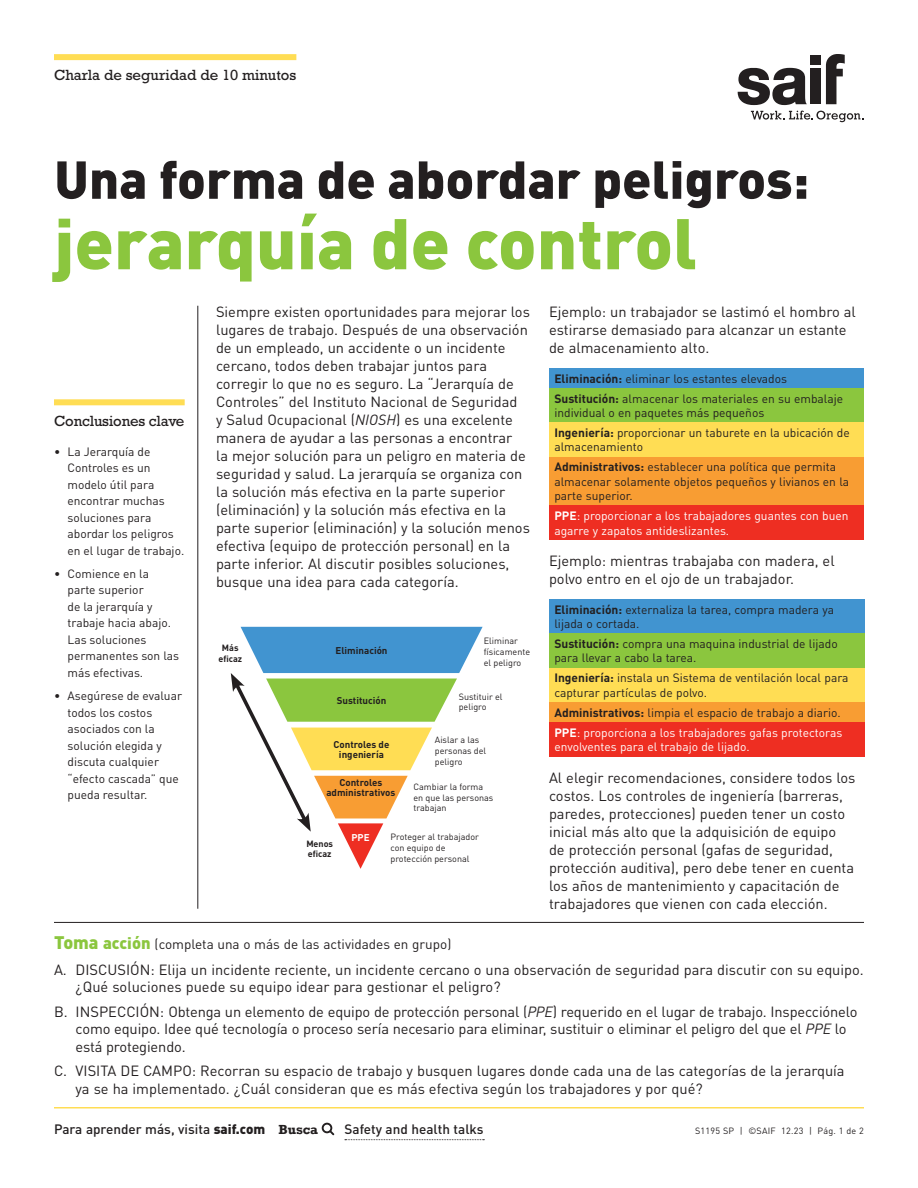
<style>
.page{position:relative;width:918px;height:1188px;background:#fff}
.page>*{position:absolute;margin:0;border:0;box-sizing:border-box;transform-origin:0 0}
.Header_-_Large_lime_green{font:900 70.5px "DINOT";color:#8bc63e}
.Header_-_Small_black{font:900 52.5px "DINOT";color:#231f20}
.Sidebar_header{font:15px "Rockwell Std";color:#231f20}
.Body_text{font:14.7px/18px "DINOT";color:#231f20}
.Body_-_first_line{font:14.7px/17.5px "DINOT";color:#231f20}
.Body_-_first_line-2{font:500 13.5px "DINOT";color:#231f20}
.Body_-_first_line-3{font:13.5px "DINOT";color:#231f20}
.Body_text-2{font:12px/16.5px "DINOT";color:#231f20}
.Body_text-3{font:12px/14.4px "DINOT";color:#fff}
.t1{font:700 9.75px/9.8px "DINOT";color:#231f20;text-align:center}
.t2{font:700 9.75px "DINOT";color:#fff}
.Body_text-4{font:9px/10.8px "DINOT";color:#231f20}
.Body_text-5{font:9px "DINOT";letter-spacing:.025em;color:#231f20}
.t3{font:700 9px/10.8px "DINOT";color:#231f20;text-align:center}
.s1{font-style:italic}
.s2{font-weight:700}
.s3{font-weight:900;font-size:18px;color:#8bc63e}
.s4{font-weight:900;font-size:16.5px;color:#8bc63e}
.s5{font-weight:900}
.s6{font-family:"Rockwell";font-weight:700}
</style>
<div class="page">
<svg style="left:345px;top:1139px;width:139px;height:1px"></svg>
<svg style="left:322px;top:1123px;width:12px;height:12px"></svg>
<div style="left:810px;top:69px;width:11px;height:35px;background:#231f20"></div>
<div style="left:810px;top:56px;width:11px;height:9px;background:#231f20"></div>
<svg style="left:738px;top:68px;width:69px;height:37px"></svg>
<svg style="left:826px;top:54px;width:19px;height:50px"></svg>
<svg style="left:751px;top:111px;width:113px;height:11px"></svg>
<div style="left:54px;top:54px;width:242px;height:6px;background:#ffdd54"></div>
<hr style="left:54px;top:1107px;width:810px;height:1px;background:#ffdd54">
<div style="left:54px;top:399px;width:131px;height:6px;background:#ffdd54"></div>
<hr style="left:198px;top:306px;width:1px;height:603px;background:#231f20">
<hr style="left:54px;top:922px;width:810px;height:1px;background:#231f20">
<svg style="left:231px;top:627px;width:252px;height:242px"></svg>
<div style="left:549px;top:368px;width:315px;height:20px;background:#4194d0"></div>
<div style="left:549px;top:388px;width:315px;height:34px;background:#8bc63e"></div>
<div style="left:549px;top:422px;width:315px;height:35px;background:#ffdd54"></div>
<div style="left:549px;top:457px;width:315px;height:49px;background:#f89d33"></div>
<div style="left:549px;top:506px;width:315px;height:34px;background:#ee2e22"></div>
<div style="left:549px;top:599px;width:315px;height:34px;background:#4194d0"></div>
<div style="left:549px;top:633px;width:315px;height:35px;background:#8bc63e"></div>
<div style="left:549px;top:668px;width:315px;height:34px;background:#ffdd54"></div>
<div style="left:549px;top:702px;width:315px;height:20px;background:#f89d33"></div>
<div style="left:549px;top:722px;width:315px;height:35px;background:#ee2e22"></div>
<p class="Sidebar_header" style="left:54px;top:67px;width:244px">Charla de seguridad de 10 minutos</p>
<p class="Header_-_Small_black" style="left:54px;top:144px;width:756px">Una forma de abordar peligros:</p>
<p class="Header_-_Large_lime_green" style="left:54px;top:196px;width:644px">jerarquía de control</p>
<p class="Sidebar_header" style="left:54px;top:412px;width:132px">Conclusiones clave</p>
<p class="Body_text-2" style="left:68px;top:443px;width:118px;text-indent:-14px">• La Jerarquía de<br>Controles es un modelo útil para encontrar muchas soluciones para abordar los peligros en el lugar de trabajo.</p>
<p class="Body_text-2" style="left:68px;top:565px;width:113px;text-indent:-14px">• Comience en la parte superior<br>de la jerarquía y trabaje hacia abajo.<br>Las soluciones permanentes son las más efectivas.</p>
<p class="Body_text-2" style="left:68px;top:687px;width:116px;text-indent:-14px">• Asegúrese de evaluar todos los costos asociados con la solución elegida y discuta cualquier “efecto cascada” que pueda resultar.</p>
<p class="Body_text" style="left:216px;top:302px;width:315px">Siempre existen oportunidades para mejorar los lugares de trabajo. Después de una observación de un empleado, un accidente o un incidente cercano, todos deben trabajar juntos para corregir lo que no es seguro. La “Jerarquía de Controles” del Instituto Nacional de Seguridad<br>y Salud Ocupacional (<span class="s1">NIOSH</span>) es una excelente manera de ayudar a las personas a encontrar<br>la mejor solución para un peligro en materia de seguridad y salud. La jerarquía se organiza con la solución más efectiva en la parte superior (eliminación) y la solución más efectiva en la parte superior (eliminación) y la solución menos efectiva (equipo de protección personal) en la parte inferior. Al discutir posibles soluciones, busque una idea para cada categoría.</p>
<p class="t3" style="left:218px;top:642px;width:25px">Más eficaz</p>
<p class="Body_text-4" style="left:484px;top:635px;width:48px">Eliminar físicamente el peligro</p>
<p class="Body_text-4" style="left:459px;top:691px;width:45px">Sustituir el peligro</p>
<p class="Body_text-4" style="left:435px;top:734px;width:53px">Aislar a las personas del peligro</p>
<p class="Body_text-4" style="left:413px;top:781px;width:82px">Cambiar la forma en que las personas trabajan</p>
<p class="Body_text-4" style="left:391px;top:831px;width:90px">Proteger al trabajador con equipo de protección personal</p>
<p class="t1" style="left:336px;top:645px;width:54px">Eliminación</p>
<p class="t1" style="left:337px;top:695px;width:51px">Sustitución</p>
<p class="t1" style="left:334px;top:739px;width:57px">Controles de ingeniería</p>
<p class="t1" style="left:326px;top:778px;width:70px">Controles administrativos</p>
<p class="t2" style="left:352px;top:831px;width:20px">PPE</p>
<p class="t3" style="left:306px;top:838px;width:28px;text-align:left">Menos eficaz</p>
<p class="Body_text" style="left:549px;top:302px;width:308px">Ejemplo: un trabajador se lastimó el hombro al estirarse demasiado para alcanzar un estante de almacenamiento alto.</p>
<p class="Body_text-2" style="left:554px;top:370px;width:234px"><span class="s2">Eliminación:</span> eliminar los estantes elevados</p>
<p class="Body_text-2" style="left:554px;top:391px;width:290px;line-height:14.4px"><span class="s2">Sustitución:</span> almacenar los materiales en su embalaje individual o en paquetes más pequeños</p>
<p class="Body_text-2" style="left:554px;top:425px;width:297px;line-height:14.4px"><span class="s2">Ingeniería:</span> proporcionar un taburete en la ubicación de almacenamiento</p>
<p class="Body_text-2" style="left:554px;top:459px;width:296px;line-height:14.4px"><span class="s2">Administrativos:</span> establecer una política que permita almacenar solamente objetos pequeños y livianos en la parte superior.</p>
<p class="Body_text-3" style="left:554px;top:508px;width:296px"><span class="s2">PPE</span>: proporcionar a los trabajadores guantes con buen agarre y zapatos antideslizantes.</p>
<p class="Body_text" style="left:549px;top:551px;width:287px">Ejemplo: mientras trabajaba con madera, el polvo entro en el ojo de un trabajador.</p>
<p class="Body_text-2" style="left:554px;top:602px;width:281px;line-height:14.4px"><span class="s2">Eliminación:</span> externaliza la tarea, compra madera ya lijada o cortada.</p>
<p class="Body_text-2" style="left:554px;top:636px;width:285px;line-height:14.4px"><span class="s2">Sustitución:</span> compra una maquina industrial de lijado para llevar a cabo la tarea.</p>
<p class="Body_text-2" style="left:554px;top:670px;width:296px;line-height:14.4px"><span class="s2">Ingeniería:</span> instala un Sistema de ventilación local para capturar partículas de polvo.</p>
<p class="Body_text-2" style="left:554px;top:704px;width:288px"><span class="s2">Administrativos:</span> limpia el espacio de trabajo a diario.</p>
<p class="Body_text-3" style="left:554px;top:725px;width:290px"><span class="s2">PPE</span>: proporciona a los trabajadores gafas protectoras envolventes para el trabajo de lijado.</p>
<p class="Body_text" style="left:549px;top:768px;width:308px">Al elegir recomendaciones, considere todos los costos. Los controles de ingeniería (barreras, paredes, protecciones) pueden tener un costo inicial más alto que la adquisición de equipo de protección personal (gafas de seguridad, protección auditiva), pero debe tener en cuenta los años de mantenimiento y capacitación de trabajadores que vienen con cada elección.</p>
<p class="Body_-_first_line-3" style="left:54px;top:934px;width:399px"><span class="s3">Toma</span> <span class="s4">acción</span> (completa una o más de las actividades en grupo)</p>
<p class="Body_-_first_line" style="left:76px;top:960px;width:790px;text-indent:-22px">A. DISCUSIÓN: Elija un incidente reciente, un incidente cercano o una observación de seguridad para discutir con su equipo. ¿Qué soluciones puede su equipo idear para gestionar el peligro?</p>
<p class="Body_-_first_line" style="left:76px;top:1002px;width:783px;text-indent:-22px">B. INSPECCIÓN: Obtenga un elemento de equipo de protección personal (<span class="s1">PPE</span>) requerido en el lugar de trabajo. Inspecciónelo como equipo. Idee qué tecnología o proceso sería necesario para eliminar, sustituir o eliminar el peligro del que el <span class="s1">PPE</span> lo está protegiendo.</p>
<p class="Body_-_first_line" style="left:76px;top:1061px;width:771px;text-indent:-22px">C. VISITA DE CAMPO: Recorran su espacio de trabajo y busquen lugares donde cada una de las categorías de la jerarquía ya se ha implementado. ¿Cuál consideran que es más efectiva según los trabajadores y por qué?</p>
<p class="Body_-_first_line-2" style="left:54px;top:1120px;width:266px">Para aprender más, visita <span class="s5">saif.com</span> <span class="s6">Busca</span></p>
<p class="Body_-_first_line-2" style="left:345px;top:1120px;width:141px">Safety and health talks</p>
<p class="Body_text-5" style="left:695px;top:1125px;width:170px">S1195 SP | ©SAIF 12.23 | Pág. 1 de 2</p>
</div>
